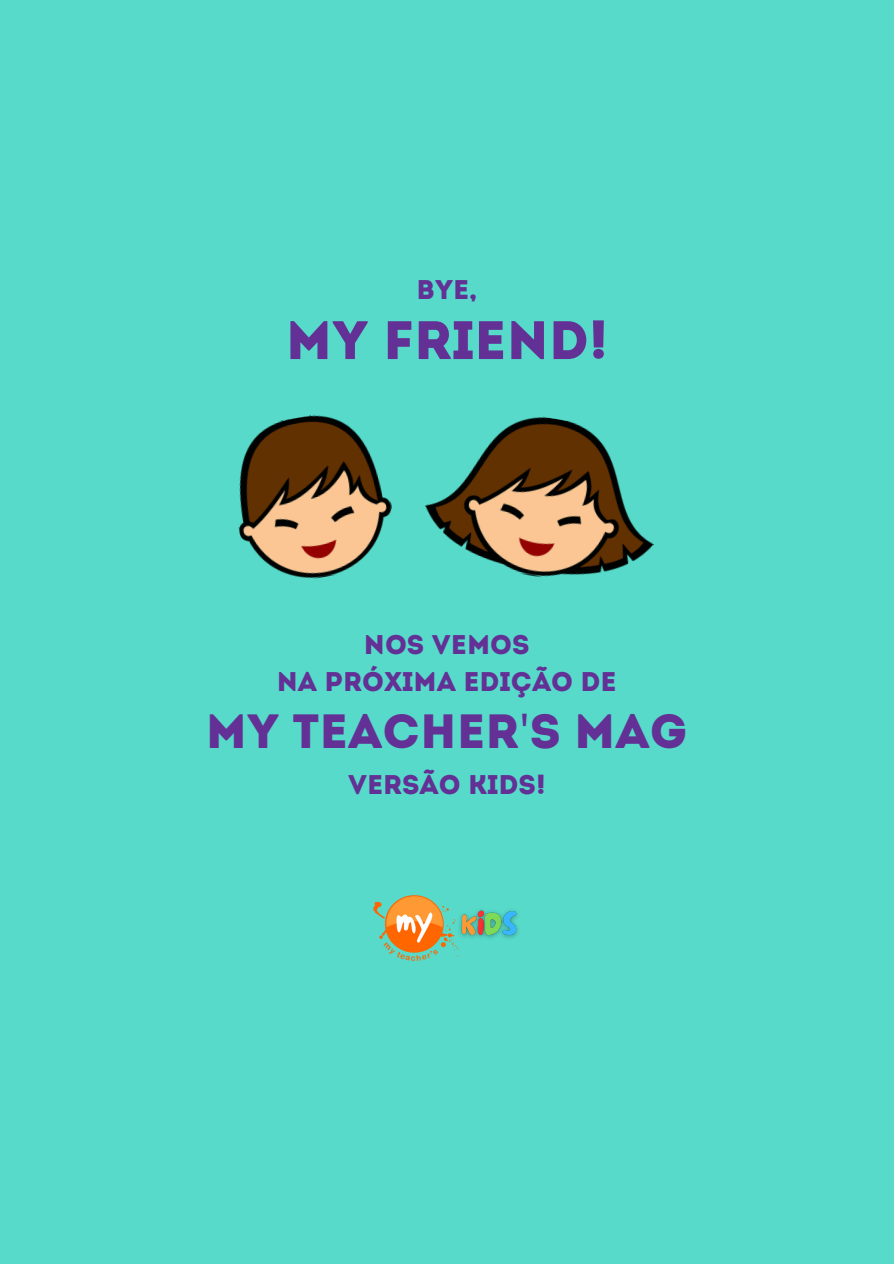
<style>
.page{position:relative;width:894px;height:1264px;background:#fff}
.page>*{position:absolute;margin:0;border:0;box-sizing:border-box;transform-origin:0 0}
.t1{font:54px "Intro";color:#633095}
.t2{font:48px "Intro";color:#633095}
.t3{font:27px/37.2px "Intro";color:#633095;text-align:center}
.s1{font-family:"Noto Sans"}
</style>
<div class="page">
<div style="left:0;top:0;width:893px;height:1263px;background:#57dac9"></div>
<img style="left:425px;top:416px;width:229px;height:162px">
<img style="left:238px;top:414px;width:154px;height:165px">
<img style="left:373px;top:895px;width:84px;height:65px">
<img style="left:453px;top:900px;width:65px;height:51px">
<h1 class="t3" style="left:416px;top:274px;width:62px">BYE,</h1>
<p class="t1" style="left:285px;top:318px;width:323px">MY FRIEND!</p>
<p class="t3" style="left:277px;top:628px;width:341px">NOS VEMOS<br>NA PRÓXIMA EDIÇÃO DE</p>
<p class="t2" style="left:206px;top:712px;width:483px">MY TEACHER<span class="s1">'</span>S MAG</p>
<p class="t3" style="left:348px;top:769px;width:199px">VERSÃO KIDS!</p>
</div>
